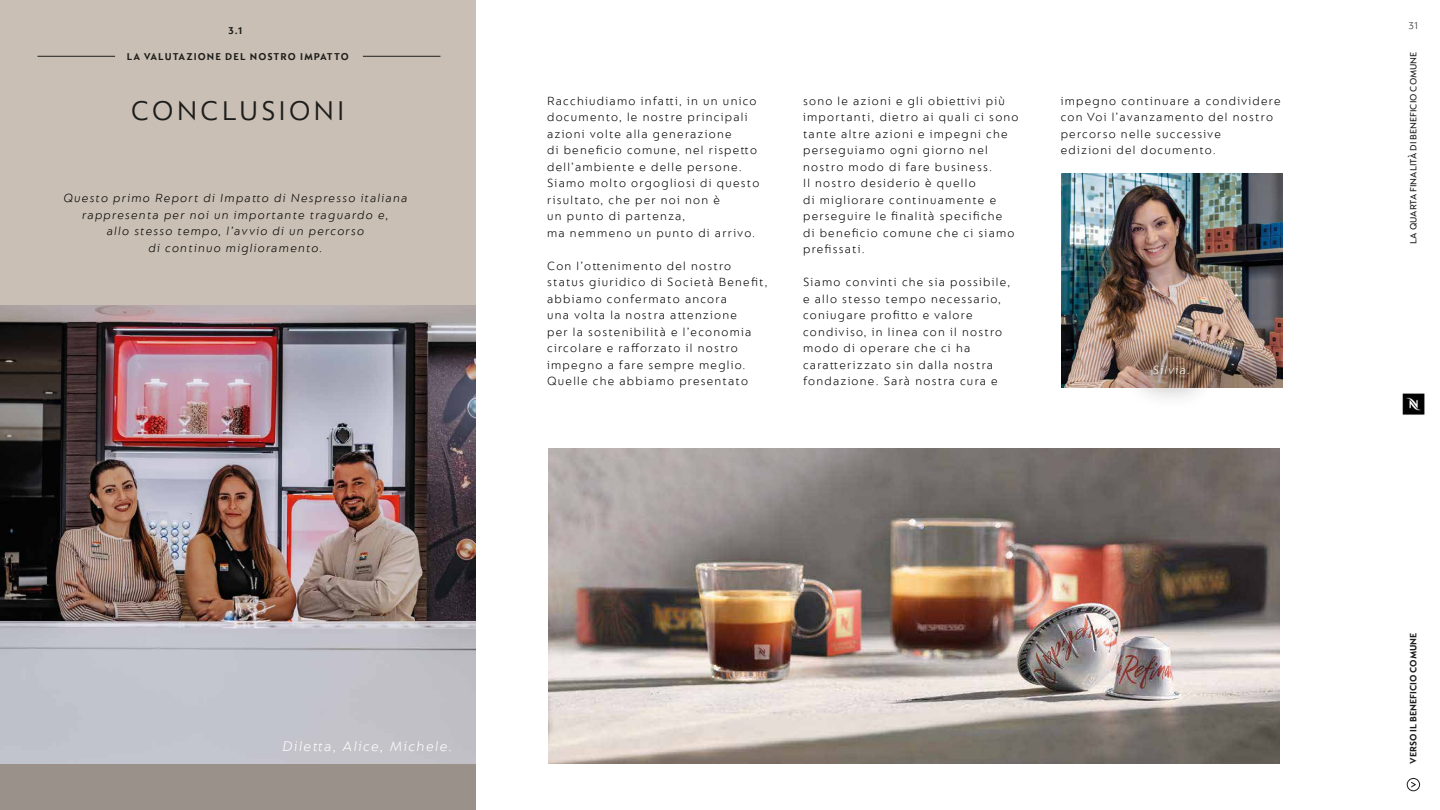
<style>
.page{position:relative;width:1440px;height:810px;background:#fff}
.page>*{position:absolute;margin:0;border:0;box-sizing:border-box;transform-origin:0 0}
.t1{font:29.25px "Nespresso Lucas";letter-spacing:.1em;color:#1d1e1c}
.t2{font:italic 300 15px "Nespresso Lucas";letter-spacing:.1em;color:#fff}
.t3{font:300 12.75px/16.5px "Nespresso Lucas";letter-spacing:.1em;color:#000}
.t4{font:italic 300 12.75px/16.5px "Nespresso Lucas";letter-spacing:.1em;color:#000;text-align:center}
.t5{font:italic 300 12.75px "Nespresso Lucas";letter-spacing:.1em;color:#fff}
.t6{font:700 10.5px "Nespresso Lucas";letter-spacing:.1em;color:#1d1e1c}
.t7{font:300 10.5px "Nespresso Lucas";color:#1d1d1b}
.t8{font:500 9.75px "Nespresso Lucas";color:#1d1d1b}
.t9{font:700 9.75px "Nespresso Lucas";color:#1d1d1b}
</style>
<div class="page">
<div style="left:0;top:0;width:475px;height:810px;background:#cabfb4"></div>
<div style="left:0;top:764px;width:475px;height:46px;background:#99918a"></div>
<img style="left:1402px;top:393px;width:23px;height:22px">
<div style="left:1407px;top:778px;width:13px;height:13px;border:1px solid #1d1d1b;border-radius:50%"></div>
<svg style="left:1411px;top:782px;width:5px;height:6px"></svg>
<hr style="left:363px;top:56px;width:77px;height:1px;background:#1d1e1c">
<hr style="left:37px;top:56px;width:78px;height:1px;background:#1d1e1c">
<img style="left:0;top:305px;width:475px;height:427px">
<img style="left:548px;top:448px;width:731px;height:316px">
<img style="left:1061px;top:174px;width:221px;height:150px">
<img style="left:0;top:732px;width:476px;height:57px">
<img style="left:1061px;top:324px;width:222px;height:8px">
<img style="left:1061px;top:332px;width:222px;height:66px">
<p class="t6" style="left:228px;top:25px;width:16px">3.1</p>
<p class="t6" style="left:127px;top:50px;width:223px">LA VALUTAZIONE DEL NOSTRO IMPATTO</p>
<h1 class="t1" style="left:131px;top:94px;width:215px">CONCLUSIONI</h1>
<p class="t4" style="left:63px;top:190px;width:346px">Questo primo Report di Impatto di Nespresso italiana rappresenta per noi un importante traguardo e,<br>allo stesso tempo, l’avvio di un percorso<br>di continuo miglioramento.</p>
<p class="t3" style="left:547px;top:92px;width:214px">Racchiudiamo infatti, in un unico documento, le nostre principali azioni volte alla generazione<br>di beneficio comune, nel rispetto dell’ambiente e delle persone.<br>Siamo molto orgogliosi di questo risultato, che per noi non è<br>un punto di partenza,<br>ma nemmeno un punto di arrivo.</p>
<p class="t3" style="left:547px;top:257px;width:222px">Con l’ottenimento del nostro status giuridico di Società Benefit, abbiamo confermato ancora<br>una volta la nostra attenzione<br>per la sostenibilità e l’economia circolare e rafforzato il nostro impegno a fare sempre meglio.<br>Quelle che abbiamo presentato</p>
<p class="t3" style="left:803px;top:92px;width:217px">sono le azioni e gli obiettivi più importanti, dietro ai quali ci sono tante altre azioni e impegni che perseguiamo ogni giorno nel nostro modo di fare business.<br>Il nostro desiderio è quello<br>di migliorare continuamente e perseguire le finalità specifiche<br>di beneficio comune che ci siamo prefissati.</p>
<p class="t3" style="left:803px;top:274px;width:209px">Siamo convinti che sia possibile, e allo stesso tempo necessario, coniugare profitto e valore condiviso, in linea con il nostro modo di operare che ci ha caratterizzato sin dalla nostra fondazione. Sarà nostra cura e</p>
<p class="t3" style="left:1061px;top:92px;width:221px">impegno continuare a condividere con Voi l’avanzamento del nostro percorso nelle successive<br>edizioni del documento.</p>
<p class="t5" style="left:1153px;top:363px;width:39px">Silvia.</p>
<p class="t2" style="left:282px;top:737px;width:171px">Diletta, Alice, Michele.</p>
<p class="t7" style="left:1409px;top:20px;width:11px">31</p>
<p class="t8" style="left:1408px;top:244px;width:193px;rotate:-90deg">LA QUARTA FINALITÀ DI BENEFICIO COMUNE</p>
<p class="t9" style="left:1408px;top:764px;width:133px;rotate:-90deg">VERSO IL BENEFICIO COMUNE</p>
</div>
